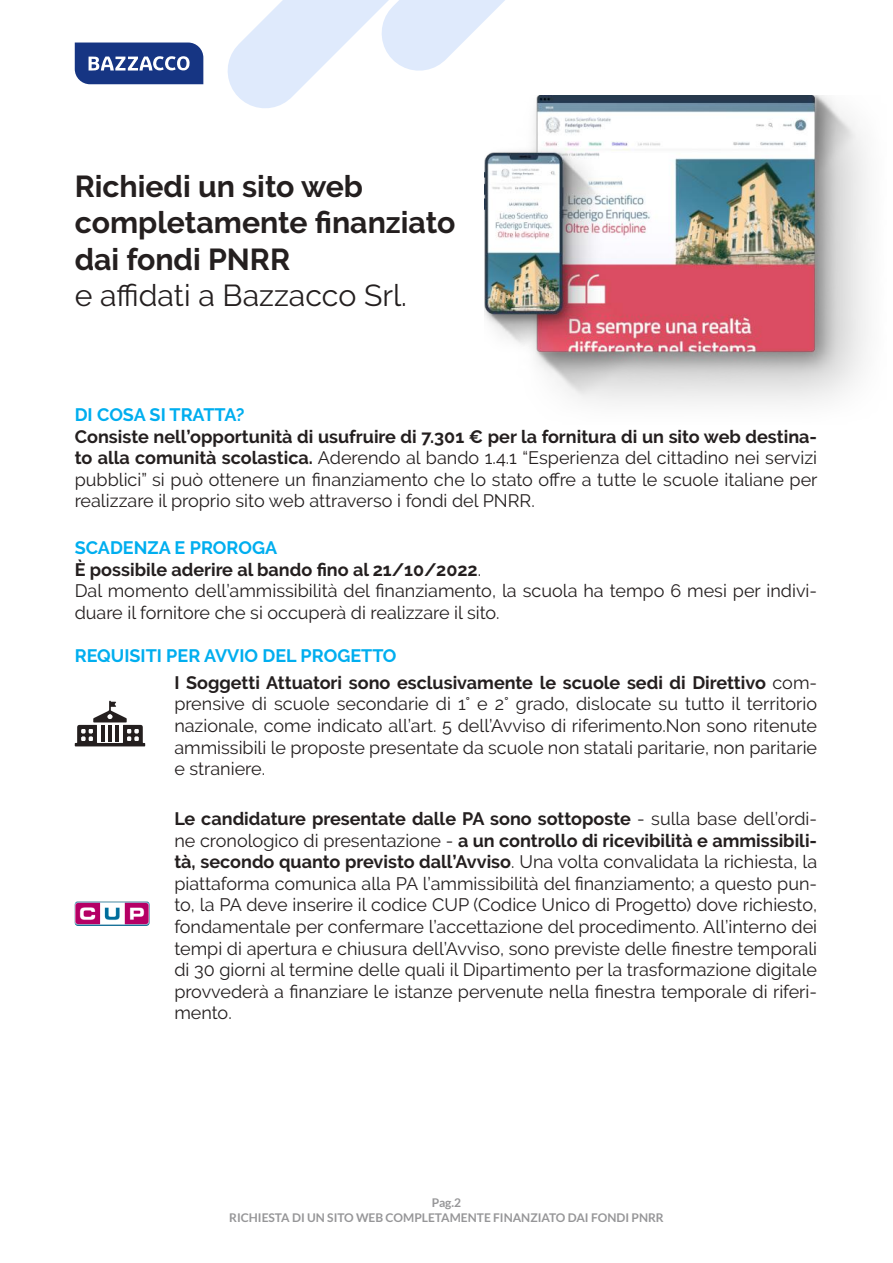
<style>
.page{position:relative;width:893px;height:1263px;background:#fff}
.page>*{position:absolute;margin:0;border:0;box-sizing:border-box;transform-origin:0 0}
.t1{font:700 30.3px/36.3px "Raleway";color:#241f1f}
.t2{font:30.3px "Raleway";color:#241f1f}
.t3{font:18px/21.6px "Raleway";color:#241f1f;text-align:justify}
.t4{font:700 18px "Raleway";color:#00aeef}
.t5{font:700 12px/14.4px "Lato";color:#969698;text-align:center}
.s1{font-weight:700}
.s2{font-weight:700;color:#00aeef}
</style>
<div class="page">
<img style="left:484px;top:95px;width:384px;height:309px">
<svg style="left:75px;top:43px;width:84px;height:41px;background:#3b5596"></svg>
<div style="left:75px;top:901px;width:75px;height:25px;background:#a4c2ca;border-radius:3px"></div>
<img style="left:75px;top:902px;width:75px;height:24px">
<svg style="left:75px;top:701px;width:70px;height:45px"></svg>
<hr style="left:101px;top:725px;width:3px;height:16px;background:#241f1f">
<hr style="left:108px;top:725px;width:4px;height:16px;background:#241f1f">
<hr style="left:116px;top:725px;width:3px;height:16px;background:#241f1f">
<svg style="left:159px;top:0;width:399px;height:177px"></svg>
<svg style="left:313px;top:0;width:399px;height:139px"></svg>
<h1 class="t1" style="left:75px;top:168px;width:382px">Richiedi un sito web completamente finanziato dai fondi PNRR</h1>
<h1 class="t2" style="left:75px;top:278px;width:334px">e affidati a Bazzacco Srl.</h1>
<p class="t4" style="left:75px;top:404px;width:171px">DI COSA SI TRATTA?</p>
<p class="t3" style="left:75px;top:425px;width:744px"><span class="s1">Consiste nell’opportunità di usufruire di 7.301 € per la fornitura di un sito web destina&shy;to alla comunità scolastica.</span> Aderendo al bando 1.4.1 “Esperienza del cittadino nei servizi pubblici” si può ottenere un finanziamento che lo stato offre a tutte le scuole italiane per realizzare il proprio sito web attraverso i fondi del PNRR.</p>
<p class="t3" style="left:75px;top:537px;width:744px;text-align:left"><span class="s2">SCADENZA E PROROGA<br></span><span class="s1">È possibile aderire al bando fino al 21/10/2022</span>.<br>Dal momento dell’ammissibilità del finanziamento, la scuola ha tempo 6 mesi per indivi&shy;duare il fornitore che si occuperà di realizzare il sito.</p>
<p class="t4" style="left:75px;top:645px;width:323px">REQUISITI PER AVVIO DEL PROGETTO</p>
<p class="t3" style="left:174px;top:672px;width:644px"><span class="s1">I Soggetti Attuatori sono esclusivamente le scuole sedi di Direttivo</span> com&shy;prensive di scuole secondarie di 1° e 2° grado, dislocate su tutto il territorio nazionale, come indicato all’art. 5 dell’Avviso di riferimento.Non sono ritenute ammissibili le proposte presentate da scuole non statali paritarie, non paritarie e straniere.</p>
<p class="t3" style="left:174px;top:808px;width:644px"><span class="s1">Le candidature presentate dalle PA sono sottoposte</span> - sulla base dell’ordi&shy;ne cronologico di presentazione - <span class="s1">a un controllo di ricevibilità e ammissibili&shy;tà, secondo quanto previsto dall’Avviso</span>. Una volta convalidata la richiesta, la piattaforma comunica alla PA l’ammissibilità del finanziamento; a questo pun&shy;to, la PA deve inserire il codice CUP (Codice Unico di Progetto) dove richiesto, fondamentale per confermare l’accettazione del procedimento. All’interno dei tempi di apertura e chiusura dell’Avviso, sono previste delle finestre temporali di 30 giorni al termine delle quali il Dipartimento per la trasformazione digitale provvederà a finanziare le istanze pervenute nella finestra temporale di riferi&shy;mento.</p>
<p class="t5" style="left:229px;top:1195px;width:436px">Pag.2<br>RICHIESTA DI UN SITO WEB COMPLETAMENTE FINANZIATO DAI FONDI PNRR</p>
</div>
